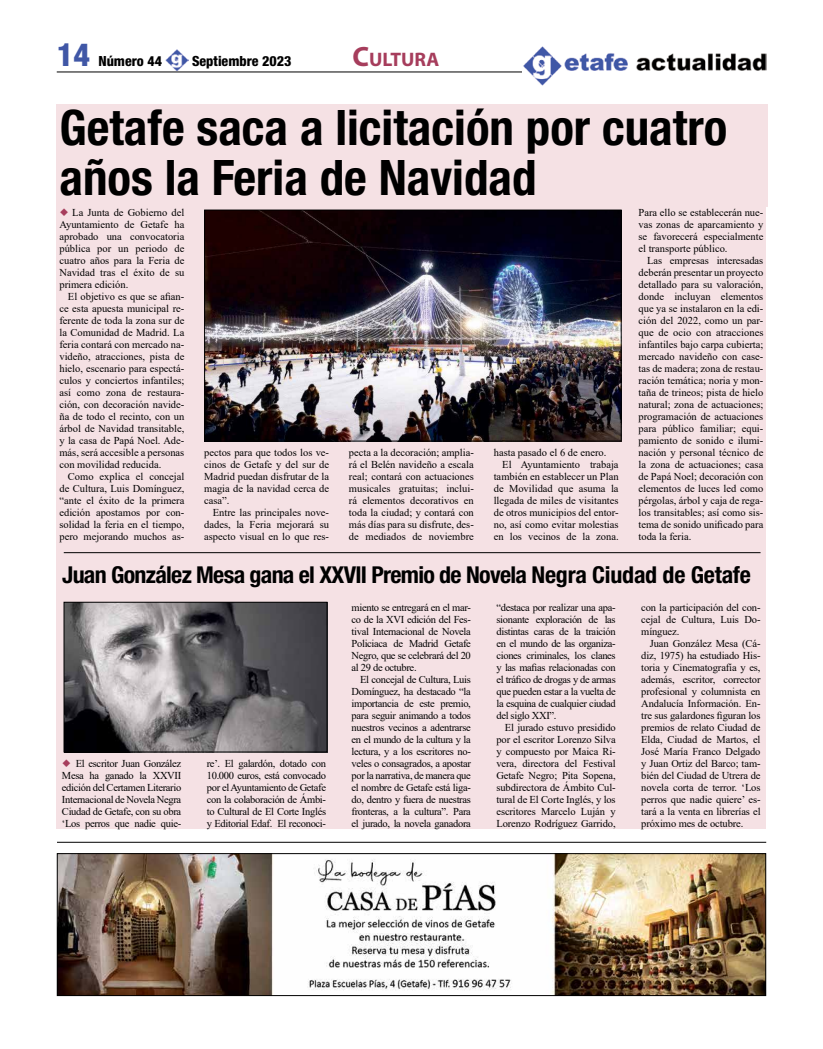
<style>
.page{position:relative;width:823px;height:1049px;background:#fff}
.page>*{position:absolute;margin:0;border:0;box-sizing:border-box;transform-origin:0 0}
.t1{font:700 condensed 49px/50px "Helvetica Neue";color:#000}
.t2{font:800 condensed 32px "Helvetica Neue";color:#4057a6}
.t3{font:700 condensed 23.3px "Helvetica Neue";letter-spacing:-.03em;color:#000}
.t4{font:700 19.6px "Myriad Pro";color:#a63d5c}
.t5{font:800 condensed 14px "Helvetica Neue";color:#000}
.t6{font:10.5px/12px "Times New Roman";color:#000;text-align:justify}
.s1{font-size:28px}
</style>
<div class="page">
<img style="left:166px;top:49px;width:22px;height:22px">
<hr style="left:57px;top:72px;width:708px;height:1px;background:#000">
<img style="left:521px;top:46px;width:244px;height:40px">
<hr style="left:57px;top:842px;width:708px;height:1px;background:#000">
<img style="left:59px;top:855px;width:704px;height:139px">
<div style="left:57px;top:853px;width:708px;height:143px;border:1px solid #000"></div>
<div style="left:57px;top:201px;width:708px;height:343px;background:#f5e1e4"></div>
<img style="left:206px;top:212px;width:413px;height:227px">
<div style="left:204px;top:210px;width:417px;height:231px;border:1px solid #000"></div>
<div style="left:57px;top:104px;width:710px;height:102px;background:#f5e1e4"></div>
<div style="left:56px;top:594px;width:709px;height:235px;background:#f5e1e4"></div>
<img style="left:66px;top:604px;width:259px;height:146px">
<div style="left:64px;top:602px;width:263px;height:150px;border:1px solid #000"></div>
<div style="left:57px;top:544px;width:708px;height:50px;background:#f5e1e4"></div>
<hr style="left:64px;top:552px;width:696px;height:1px;background:#000">
<h2 class="t2" style="left:57px;top:34px;width:35px">14</h2>
<h3 class="t5" style="left:98px;top:52px;width:65px">Número 44</h3>
<h3 class="t5" style="left:192px;top:52px;width:101px">Septiembre 2023</h3>
<h3 class="t4" style="left:352px;top:46px;width:88px"><span class="s1">C</span>ULTURA</h3>
<h1 class="t1" style="left:59px;top:102px;width:669px">Getafe saca a licitación por cuatro años la Feria de Navidad</h1>
<p class="t6" style="left:59px;top:206px;width:126px;text-indent:13px">La Junta de Gobierno del Ayuntamiento de Getafe ha aprobado una convocatoria pública por un periodo de cuatro años para la Feria de Navidad tras el éxito de su primera edición.</p>
<p class="t6" style="left:59px;top:290px;width:126px;text-indent:9px">El objetivo es que se afian&shy;ce esta apuesta municipal re&shy;ferente de toda la zona sur de la Comunidad de Madrid. La feria contará con mercado na&shy;videño, atracciones, pista de hielo, escenario para espectá&shy;culos y conciertos infantiles; así como zona de restaura&shy;ción, con decoración navide&shy;ña de todo el recinto, con un árbol de Navidad transitable, y la casa de Papá Noel. Ade&shy;más, será accesible a personas con movilidad reducida.</p>
<p class="t6" style="left:59px;top:470px;width:126px;text-indent:9px">Como explica el concejal de Cultura, Luis Domínguez, “ante el éxito de la primera edición apostamos por con&shy;solidad la feria en el tiempo, pero mejorando muchos as-</p>
<p class="t6" style="left:204px;top:446px;width:126px">pectos para que todos los ve&shy;cinos de Getafe y del sur de Madrid puedan disfrutar de la magia de la navidad cerca de casa”.</p>
<p class="t6" style="left:204px;top:506px;width:126px;text-indent:9px">Entre las principales nove&shy;dades, la Feria mejorará su aspecto visual en lo que res-</p>
<p class="t6" style="left:349px;top:446px;width:126px">pecta a la decoración; amplia&shy;rá el Belén navideño a escala real; contará con actuaciones musicales gratuitas; inclui&shy;rá elementos decorativos en toda la ciudad; y contará con más días para su disfrute, des&shy;de mediados de noviembre</p>
<p class="t6" style="left:493px;top:446px;width:114px">hasta pasado el 6 de enero.</p>
<p class="t6" style="left:502px;top:458px;width:118px">El Ayuntamiento trabaja</p>
<p class="t6" style="left:493px;top:470px;width:126px">también en establecer un Plan</p>
<p class="t6" style="left:493px;top:482px;width:126px">de Movilidad que asuma la</p>
<p class="t6" style="left:493px;top:494px;width:126px">llegada de miles de visitantes</p>
<p class="t6" style="left:493px;top:506px;width:126px">de otros municipios del entor-</p>
<p class="t6" style="left:493px;top:518px;width:126px">no, así como evitar molestias</p>
<p class="t6" style="left:493px;top:530px;width:126px">en los vecinos de la zona.</p>
<p class="t6" style="left:638px;top:206px;width:126px">Para ello se establecerán nue&shy;vas zonas de aparcamiento y se favorecerá especialmente el transporte público.</p>
<p class="t6" style="left:638px;top:254px;width:126px;text-indent:9px">Las empresas interesadas deberán presentar un proyecto detallado para su valoración, donde incluyan elementos que ya se instalaron en la edi&shy;ción del 2022, como un par&shy;que de ocio con atracciones infantiles bajo carpa cubierta; mercado navideño con case&shy;tas de madera; zona de restau&shy;ración temática; noria y mon&shy;taña de trineos; pista de hielo natural; zona de actuaciones; programación de actuaciones para público familiar; equi&shy;pamiento de sonido e ilumi&shy;nación y personal técnico de la zona de actuaciones; casa de Papá Noel; decoración con elementos de luces led como pérgolas, árbol y caja de rega&shy;los transitables; así como sis&shy;tema de sonido unificado para toda la feria.</p>
<h3 class="t3" style="left:62px;top:560px;width:689px">Juan González Mesa gana el XXVII Premio de Novela Negra Ciudad de Getafe</h3>
<p class="t6" style="left:62px;top:757px;width:121px;text-indent:14px">El escritor Juan González Mesa ha ganado la XXVII edición del Certamen Literario Internacional de Novela Negra Ciudad de Getafe, con su obra ‘Los perros que nadie quie-</p>
<p class="t6" style="left:207px;top:757px;width:121px">re’. El galardón, dotado con 10.000 euros, está convocado por el Ayuntamiento de Getafe con la colaboración de Ámbi&shy;to Cultural de El Corte Inglés y Editorial Edaf. El reconoci-</p>
<p class="t6" style="left:351px;top:601px;width:121px">miento se entregará en el mar&shy;co de la XVI edición del Fes&shy;tival Internacional de Novela Policiaca de Madrid Getafe Negro, que se celebrará del 20 al 29 de octubre.</p>
<p class="t6" style="left:351px;top:673px;width:121px;text-indent:9px">El concejal de Cultura, Luis Domínguez, ha destacado “la importancia de este premio, para seguir animando a todos nuestros vecinos a adentrarse en el mundo de la cultura y la lectura, y a los escritores no&shy;veles o consagrados, a apostar por la narrativa, de manera que el nombre de Getafe está liga&shy;do, dentro y fuera de nuestras fronteras, a la cultura”. Para el jurado, la novela ganadora</p>
<p class="t6" style="left:496px;top:601px;width:121px">“destaca por realizar una apa&shy;sionante exploración de las distintas caras de la traición en el mundo de las organiza&shy;ciones criminales, los clanes y las mafias relacionadas con el tráfico de drogas y de armas que pueden estar a la vuelta de la esquina de cualquier ciudad del siglo XXI”.</p>
<p class="t6" style="left:496px;top:721px;width:121px;text-indent:9px">El jurado estuvo presidido por el escritor Lorenzo Silva y compuesto por Maica Ri&shy;vera, directora del Festival Getafe Negro; Pita Sopena, subdirectora de Ámbito Cul&shy;tural de El Corte Inglés, y los escritores Marcelo Luján y Lorenzo Rodríguez Garrido,</p>
<p class="t6" style="left:641px;top:601px;width:121px">con la participación del con&shy;cejal de Cultura, Luis Do&shy;mínguez.</p>
<p class="t6" style="left:641px;top:637px;width:121px;text-indent:9px">Juan González Mesa (Cá&shy;diz, 1975) ha estudiado His&shy;toria y Cinematografía y es, además, escritor, corrector profesional y columnista en Andalucía Información. En&shy;tre sus galardones figuran los premios de relato Ciudad de Elda, Ciudad de Martos, el José María Franco Delgado y Juan Ortiz del Barco; tam&shy;bién del Ciudad de Utrera de novela corta de terror. ‘Los perros que nadie quiere’ es&shy;tará a la venta en librerías el próximo mes de octubre.</p>
</div>
